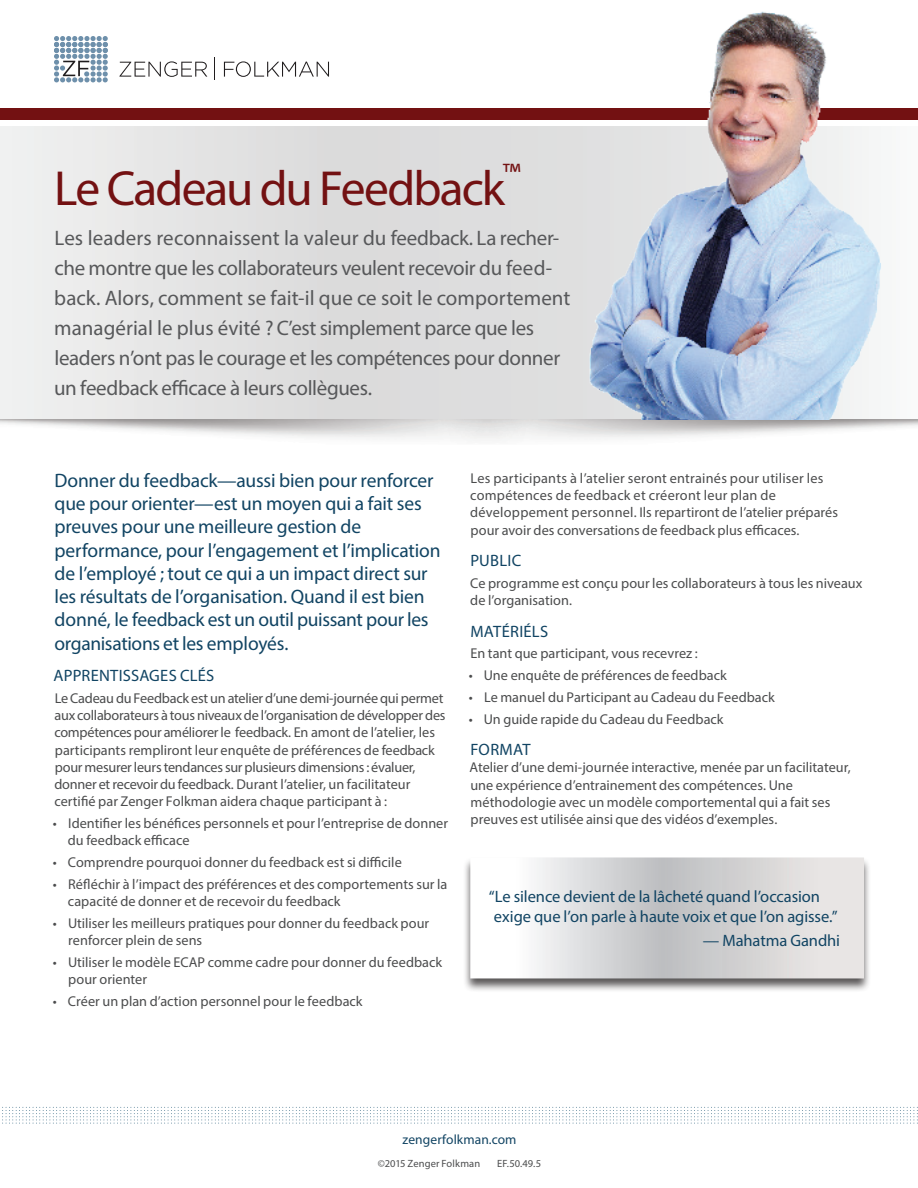
<style>
.page{position:relative;width:918px;height:1188px;background:#fff}
.page>*{position:absolute;margin:0;border:0;box-sizing:border-box;transform-origin:0 0}
.t1{font:49.5px "Myriad Pro";letter-spacing:-.04em;color:#731112}
.t2{font:21px/30px "Myriad Pro";letter-spacing:-.015em;color:#57585a}
.Titles{font:19.5px/23.2px "Myriad Pro";letter-spacing:-.01em;color:#114463}
.body{font:16.5px/19.5px "Myriad Pro";letter-spacing:-.005em;color:#114463}
.Titles-2{font:16.5px "Myriad Pro";letter-spacing:.01em;color:#114463}
.body-2{font:16.5px "Myriad Pro";letter-spacing:.02em;color:#114463}
.body-3{font:14.25px/17.2px "Myriad Pro";color:#4b4c4d}
.t3{font:13.5px "Myriad Pro";letter-spacing:.005em;color:#114463}
.t4{font:10.5px "Myriad Pro";letter-spacing:.01em;color:#4b4c4d}
</style>
<div class="page">
<div style="left:0;top:108px;width:918px;height:11px;background:#731112"></div>
<div style="left:0;top:126px;width:918px;height:293px;background:linear-gradient(to bottom,#e2e2e2,#e2e2e2)"></div>
<svg style="left:54px;top:36px;width:54px;height:46px"></svg>
<svg style="left:119px;top:61px;width:88px;height:16px"></svg>
<svg style="left:224px;top:61px;width:105px;height:16px"></svg>
<svg style="left:214px;top:58px;width:1px;height:22px"></svg>
<img style="left:537px;top:419px;width:381px;height:19px">
<div style="left:462px;top:856px;width:410px;height:137px;background:#231f20;opacity:.75"></div>
<svg style="left:473px;top:861px;width:388px;height:114px"></svg>
<div style="left:470px;top:858px;width:394px;height:120px;border:2px solid #fff"></div>
<img style="left:570px;top:11px;width:348px;height:408px">
<svg style="left:2px;top:1107px;width:916px;height:17px"></svg>
<p class="t1" style="left:54px;top:158px;width:468px">Le Cadeau du Feedback<sup>™</sup></p>
<p class="t2" style="left:54px;top:222px;width:518px">Les leaders reconnaissent la valeur du feedback. La recher&shy;che montre que les collaborateurs veulent recevoir du feed&shy;back. Alors, comment se fait-il que ce soit le comportement managérial le plus évité ? C’est simplement parce que les leaders n’ont pas le courage et les compétences pour donner un feedback efficace à leurs collègues.</p>
<p class="Titles" style="left:54px;top:468px;width:388px">Donner du feedback—aussi bien pour renforcer que pour orienter—est un moyen qui a fait ses preuves pour une meilleure gestion de performance, pour l’engagement et l’implication de l’employé ; tout ce qui a un impact direct sur les résultats de l’organisation. Quand il est bien donné, le feedback est un outil puissant pour les organisations et les employés.</p>
<p class="Titles-2" style="left:54px;top:665px;width:162px">APPRENTISSAGES CLÉS</p>
<p class="body-3" style="left:54px;top:689px;width:393px">Le Cadeau du Feedback est un atelier d’une demi-journée qui permet aux collaborateurs à tous niveaux de l’organisation de développer des compétences pour améliorer le feedback. En amont de l’atelier, les participants rempliront leur enquête de préférences de feedback pour mesurer leurs tendances sur plusieurs dimensions : évaluer, donner et recevoir du feedback. Durant l’atelier, un facilitateur certifié par Zenger Folkman aidera chaque participant à :</p>
<p class="body-3" style="left:68px;top:815px;width:382px;text-indent:-15px">• Identifier les bénéfices personnels et pour l’entreprise de donner du feedback efficace</p>
<p class="body-3" style="left:53px;top:854px;width:350px">• Comprendre pourquoi donner du feedback est si difficile</p>
<p class="body-3" style="left:68px;top:875px;width:381px;text-indent:-15px">• Réfléchir à l’impact des préférences et des comportements sur la capacité de donner et de recevoir du feedback</p>
<p class="body-3" style="left:68px;top:914px;width:362px;text-indent:-15px">• Utiliser les meilleurs pratiques pour donner du feedback pour renforcer plein de sens</p>
<p class="body-3" style="left:68px;top:953px;width:375px;text-indent:-15px">• Utiliser le modèle ECAP comme cadre pour donner du feedback pour orienter</p>
<p class="body-3" style="left:53px;top:992px;width:311px">• Créer un plan d’action personnel pour le feedback</p>
<p class="body-3" style="left:470px;top:469px;width:369px">Les participants à l’atelier seront entrainés pour utiliser les compétences de feedback et créeront leur plan de développement personnel. Ils repartiront de l’atelier préparés pour avoir des conversations de feedback plus efficaces.</p>
<p class="Titles-2" style="left:471px;top:551px;width:52px">PUBLIC</p>
<p class="body-3" style="left:470px;top:574px;width:394px">Ce programme est conçu pour les collaborateurs à tous les niveaux de l’organisation.</p>
<p class="body-2" style="left:470px;top:621px;width:79px">MATÉRIÉLS</p>
<p class="body-3" style="left:471px;top:645px;width:229px">En tant que participant, vous recevrez :</p>
<p class="body-3" style="left:469px;top:667px;width:260px">• Une enquête de préférences de feedback</p>
<p class="body-3" style="left:469px;top:688px;width:308px">• Le manuel du Participant au Cadeau du Feedback</p>
<p class="body-3" style="left:469px;top:710px;width:256px">• Un guide rapide du Cadeau du Feedback</p>
<p class="body" style="left:471px;top:740px;width:62px">FORMAT</p>
<p class="body-3" style="left:470px;top:759px;width:383px">Atelier d’une demi-journée interactive, menée par un facilitateur, une expérience d’entrainement des compétences. Une méthodologie avec un modèle comportemental qui a fait ses preuves est utilisée ainsi que des vidéos d’exemples.</p>
<p class="body" style="left:494px;top:887px;width:345px;text-indent:-5px">“Le silence devient de la lâcheté quand l’occasion exige que l’on parle à haute voix et que l’on agisse.”</p>
<p class="body" style="left:703px;top:930px;width:139px">— Mahatma Gandhi</p>
<p class="t3" style="left:403px;top:1131px;width:115px">zengerfolkman.com</p>
<p class="t4" style="left:378px;top:1157px;width:104px">©2015 Zenger Folkman</p>
<p class="t4" style="left:497px;top:1157px;width:45px">EF.50.49.5</p>
</div>
